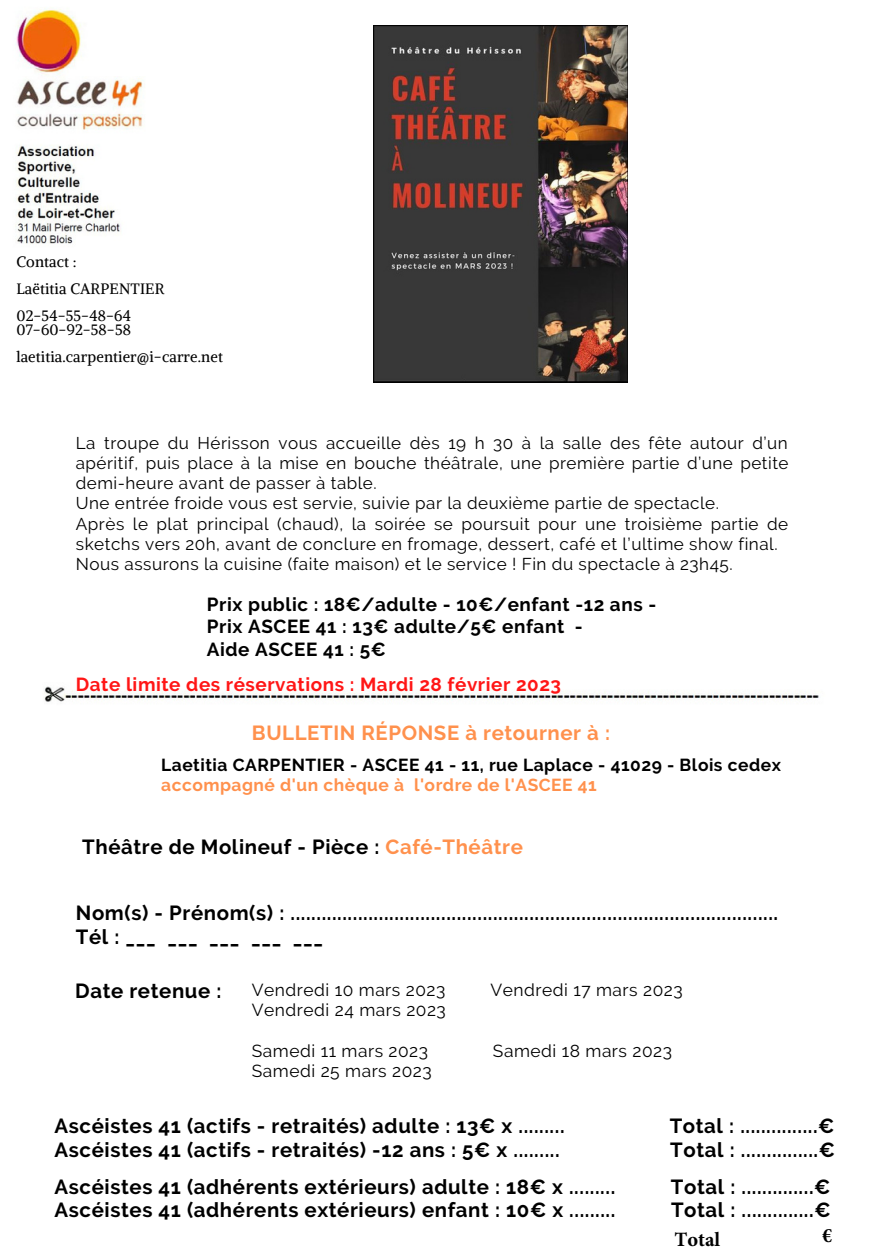
<style>
.page{position:relative;width:893px;height:1250px;background:#fff}
.page>*{position:absolute;margin:0;border:0;box-sizing:border-box;transform-origin:0 0}
.t1{font:700 20.4px/23.5px "Raleway";letter-spacing:.03em;color:#000}
.t2{font:700 20.4px "Raleway";letter-spacing:.03em;color:#ff914d}
.t3{font:700 20.4px "Minion Pro";color:#000}
.t4{font:700 18.9px/22.5px "Raleway";letter-spacing:.03em;color:#000}
.t5{font:700 18.9px "Raleway";letter-spacing:.03em;color:#ff1616}
.t6{font:17.4px "Raleway";letter-spacing:.03em;color:#000}
.t7{font:700 17.4px "Raleway";letter-spacing:.03em;color:#000}
.t8{font:700 17.4px "Raleway";letter-spacing:.03em;color:#ff914d}
.t9{font:17.1px/20.2px "Raleway";letter-spacing:.03em;color:#000}
.t10{font:16.95px/20.2px "Raleway";letter-spacing:.03em;color:#000}
.t11{font:15px/27px "Alike";letter-spacing:.01em;color:#000}
.s1{color:#ff914d}
</style>
<div class="page">
<img style="left:16px;top:9px;width:127px;height:235px">
<img style="left:44px;top:686px;width:775px;height:16px">
<img style="left:374px;top:25px;width:253px;height:357px">
<p class="t11" style="left:16px;top:249px;width:150px">Contact :<br>Laëtitia CARPENTIER<br>02-54-55-48-64</p>
<p class="t11" style="left:16px;top:316px;width:208px">07-60-92-58-58 laetitia.carpentier@i-carre.net</p>
<p class="t10" style="left:76px;top:432px;width:714px">La troupe du Hérisson vous accueille dès 19 h 30 à la salle des fête autour d’un apéritif, puis place à la mise en bouche théâtrale, une première partie d’une petite demi-heure avant de passer à table.<br>Une entrée froide vous est servie, suivie par la deuxième partie de spectacle.</p>
<p class="t9" style="left:76px;top:513px;width:714px">Après le plat principal (chaud), la soirée se poursuit pour une troisième partie de sketchs vers 20h, avant de conclure en fromage, dessert, café et l’ultime show final.<br>Nous assurons la cuisine (faite maison) et le service ! Fin du spectacle à 23h45.</p>
<p class="t4" style="left:207px;top:593px;width:450px">Prix public : 18€/adulte - 10€/enfant -12 ans -<br>Prix ASCEE 41 : 13€ adulte/5€ enfant -<br>Aide ASCEE 41 : 5€</p>
<p class="t5" style="left:76px;top:673px;width:486px">Date limite des réservations : Mardi 28 février 2023</p>
<p class="t2" style="left:252px;top:720px;width:359px">BULLETIN RÉPONSE à retourner à :</p>
<p class="t7" style="left:161px;top:754px;width:621px">Laetitia CARPENTIER - ASCEE 41 - 11, rue Laplace - 41029 - Blois cedex</p>
<p class="t8" style="left:161px;top:775px;width:437px">accompagné d'un chèque à l'ordre de l'ASCEE 41</p>
<p class="t1" style="left:82px;top:835px;width:442px">Théâtre de Molineuf - Pièce : <span class="s1">Café-Théâtre</span></p>
<p class="t1" style="left:76px;top:901px;width:703px">Nom(s) - Prénom(s) : ..............................................................................................<br>Tél : ___ ___ ___ ___ ___</p>
<p class="t1" style="left:75px;top:979px;width:148px">Date retenue :</p>
<p class="t6" style="left:252px;top:980px;width:195px">Vendredi 10 mars 2023</p>
<p class="t6" style="left:490px;top:980px;width:194px">Vendredi 17 mars 2023</p>
<p class="t6" style="left:252px;top:1000px;width:195px">Vendredi 24 mars 2023</p>
<p class="t6" style="left:252px;top:1040px;width:178px">Samedi 11 mars 2023</p>
<p class="t6" style="left:493px;top:1040px;width:181px">Samedi 18 mars 2023</p>
<p class="t6" style="left:252px;top:1060px;width:181px">Samedi 25 mars 2023</p>
<p class="t1" style="left:55px;top:1114px;width:511px">Ascéistes 41 (actifs - retraités) adulte : 13€ x .........</p>
<p class="t1" style="left:669px;top:1114px;width:166px">Total : ...............€</p>
<p class="t1" style="left:55px;top:1138px;width:506px">Ascéistes 41 (actifs - retraités) -12 ans : 5€ x .........</p>
<p class="t1" style="left:670px;top:1138px;width:166px">Total : ...............€</p>
<p class="t1" style="left:55px;top:1175px;width:562px">Ascéistes 41 (adhérents extérieurs) adulte : 18€ x .........</p>
<p class="t1" style="left:670px;top:1175px;width:161px">Total : ..............€</p>
<p class="t1" style="left:55px;top:1198px;width:562px">Ascéistes 41 (adhérents extérieurs) enfant : 10€ x .........</p>
<p class="t1" style="left:671px;top:1198px;width:161px">Total : ..............€</p>
<p class="t3" style="left:674px;top:1225px;width:47px">Total</p>
<p class="t3" style="left:822px;top:1221px;width:12px">€</p>
</div>
